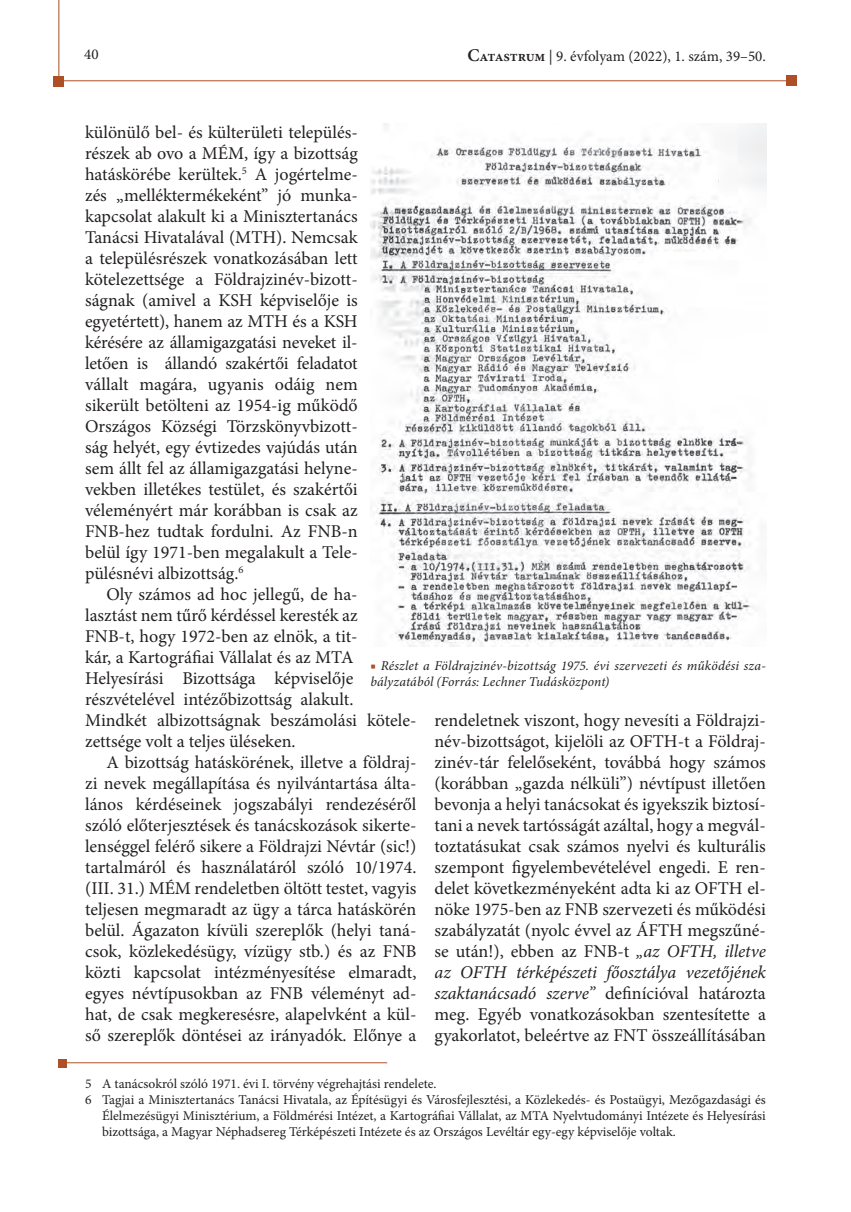
<style>
.page{position:relative;width:851px;height:1212px;background:#fff}
.page>*{position:absolute;margin:0;border:0;box-sizing:border-box;transform-origin:0 0}
.t1{font:18px/21px "Minion Pro";color:#231f20;text-align:justify}
.t2{font:15px "Minion Pro";color:#231f20}
.t3{font:13.5px "Minion Pro";letter-spacing:-.005em;color:#231f20}
.t4{font:italic 13.5px/16.5px "Minion Pro";letter-spacing:.01em;color:#231f20}
.s1{font-weight:600;font-size:18px}
.s2{font-weight:600}
.s3{color:#ae4f25}
.s4{font-style:italic}
</style>
<div class="page">
<hr style="left:57px;top:81px;width:734px;height:1px;background:#ae4f25">
<hr style="left:59px;top:0;width:1px;height:81px;background:#ae4f25">
<div style="left:786px;top:76px;width:10px;height:10px;background:#ae4f25"></div>
<div style="left:54px;top:76px;width:10px;height:10px;background:#ae4f25"></div>
<img style="left:370px;top:123px;width:396px;height:524px">
<hr style="left:58px;top:1062px;width:329px;height:1px;background:#ae4f25">
<div style="left:58px;top:1059px;width:9px;height:8px;background:#ae4f25"></div>
<p class="t2" style="left:84px;top:45px;width:16px">40</p>
<p class="t2" style="left:467px;top:46px;width:300px"><span class="s1">C</span><span class="s2">atastrum</span> | 9. évfolyam (2022), 1. szám, 39–50.</p>
<p class="t1" style="left:85px;top:122px;width:274px">különülő bel- és külterületi település&shy;részek ab ovo a MÉM, így a bizottság hatáskörébe kerültek.<sup>5</sup> A jogértelme&shy;zés „melléktermékeként” jó munka&shy;kapcsolat alakult ki a Minisztertanács Tanácsi Hivatalával (MTH). Nemcsak a településrészek vonatkozásában lett kötelezettsége a Földrajzinév-bizott&shy;ságnak (amivel a KSH képviselője is egyetértett), hanem az MTH és a KSH kérésére az államigazgatási neveket il&shy;letően is állandó szakértői feladatot vállalt magára, ugyanis odáig nem sikerült betölteni az 1954-ig működő Országos Községi Törzskönyvbizott&shy;ság helyét, egy évtizedes vajúdás után sem állt fel az államigazgatási helyne&shy;vekben illetékes testület, és szakértői véleményért már korábban is csak az FNB-hez tudtak fordulni. Az FNB-n belül így 1971-ben megalakult a Tele&shy;pülésnévi albizottság.<sup>6</sup></p>
<p class="t1" style="left:85px;top:584px;width:333px;text-align:left;text-indent:21px">Oly számos ad hoc jellegű, de ha-<br>lasztást nem tűrő kérdéssel keresték az<br>FNB-t, hogy 1972-ben az elnök, a tit-<br>kár, a Kartográfiai Vállalat és az MTA Helyesírási Bizottsága képviselője részvételével intézőbizottság alakult.<br>Mindkét albizottságnak beszámolási kötele&shy;zettsége volt a teljes üléseken.</p>
<p class="t1" style="left:85px;top:752px;width:333px;text-indent:21px">A bizottság hatáskörének, illetve a földraj&shy;zi nevek megállapítása és nyilvántartása álta&shy;lános kérdéseinek jogszabályi rendezéséről szóló előterjesztések és tanácskozások sikerte&shy;lenséggel felérő sikere a Földrajzi Névtár (sic!) tartalmáról és használatáról szóló 10/1974. (III. 31.) MÉM rendeletben öltött testet, vagyis teljesen megmaradt az ügy a tárca hatáskörén belül. Ágazaton kívüli szereplők (helyi taná&shy;csok, közlekedésügy, vízügy stb.) és az FNB közti kapcsolat intézményesítése elmaradt, egyes névtípusokban az FNB véleményt ad&shy;hat, de csak megkeresésre, alapelvként a kül&shy;ső szereplők döntései az irányadók. Előnye a</p>
<p class="t4" style="left:370px;top:657px;width:397px"><span class="s3">■</span> Részlet a Földrajzinév-bizottság 1975. évi szervezeti és működési sza&shy;bályzatából (Forrás: Lechner Tudásközpont)</p>
<p class="t1" style="left:434px;top:710px;width:333px">rendeletnek viszont, hogy nevesíti a Földrajzi&shy;név-bizottságot, kijelöli az OFTH-t a Földraj&shy;zinév-tár felelőseként, továbbá hogy számos (korábban „gazda nélküli”) névtípust illetően bevonja a helyi tanácsokat és igyekszik biztosí&shy;tani a nevek tartósságát azáltal, hogy a megvál&shy;toztatásukat csak számos nyelvi és kulturális szempont figyelembevételével engedi. E ren&shy;delet következményeként adta ki az OFTH el&shy;nöke 1975-ben az FNB szervezeti és működési szabályzatát (nyolc évvel az ÁFTH megszűné&shy;se után!), ebben az FNB-t <span class="s4">„az OFTH, illetve az OFTH térképészeti főosztálya vezetőjének szaktanácsadó szerve”</span> definícióval határozta meg. Egyéb vonatkozásokban szentesítette a gyakorlatot, beleértve az FNT összeállításában</p>
<p class="t3" style="left:85px;top:1074px;width:353px">5 A tanácsokról szóló 1971. évi I. törvény végrehajtási rendelete.</p>
<p class="t3" style="left:85px;top:1090px;width:682px">6 Tagjai a Minisztertanács Tanácsi Hivatala, az Építésügyi és Városfejlesztési, a Közlekedés- és Postaügyi, Mezőgazdasági és</p>
<p class="t3" style="left:102px;top:1106px;width:665px">Élelmezésügyi Minisztérium, a Földmérési Intézet, a Kartográfiai Vállalat, az MTA Nyelvtudományi Intézete és Helyesírási</p>
<p class="t3" style="left:102px;top:1123px;width:575px">bizottsága, a Magyar Néphadsereg Térképészeti Intézete és az Országos Levéltár egy-egy képviselője voltak.</p>
</div>
